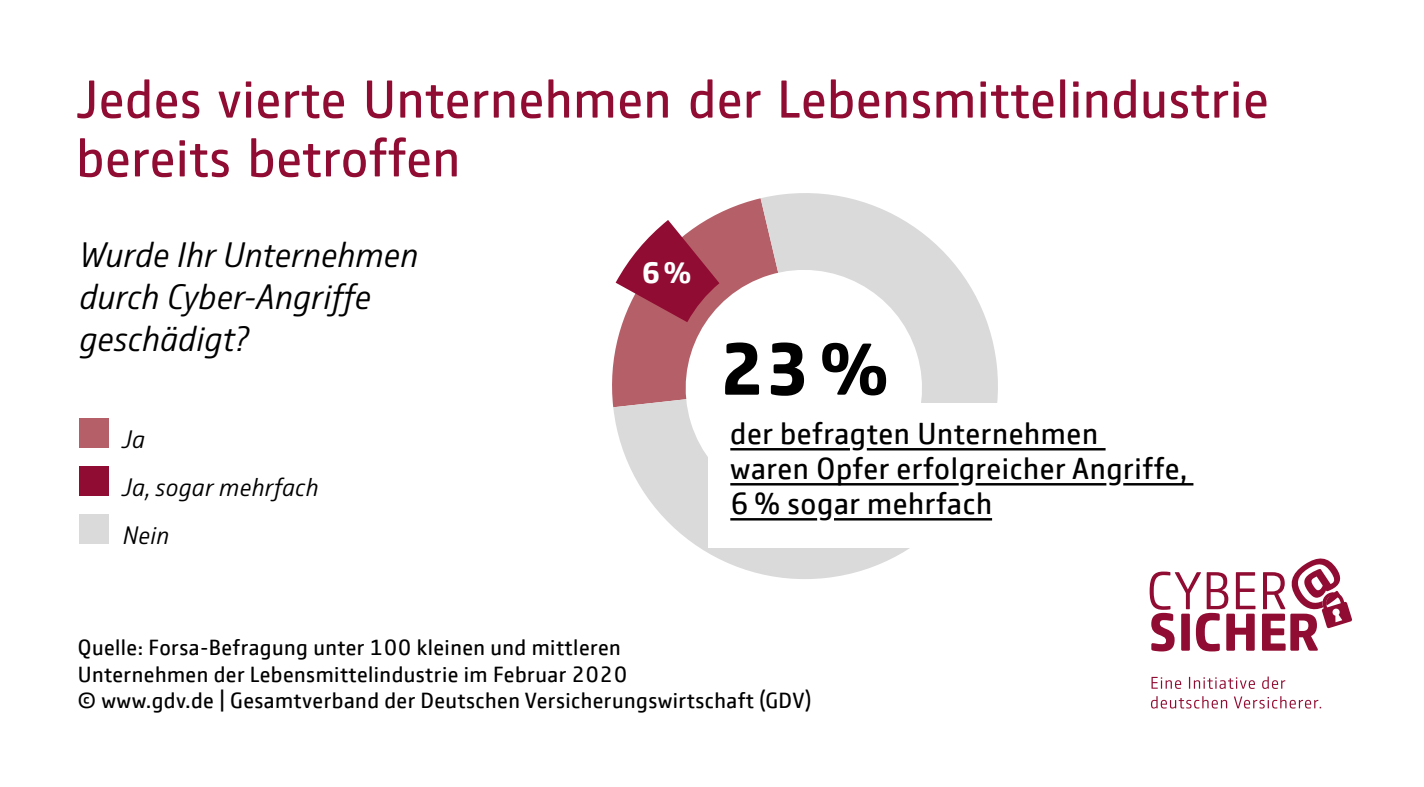
<style>
.page{position:relative;width:1424px;height:787px;background:#fff}
.page>*{position:absolute;margin:0;border:0;box-sizing:border-box;transform-origin:0 0}
.t1{font:700 76.3px "GD Vtype";color:#000}
.t2{font:55.3px/58.8px "GD Vtype";letter-spacing:.01em;color:#910c32}
.t3{font:italic 300 36.75px/42px "GD Vtype";color:#000}
.t4{font:31.5px/35px "GD Vtype";letter-spacing:.02em;color:#000}
.t5{font:700 30.45px "GD Vtype";color:#fff}
.t6{font:italic 300 26.25px/47.9px "GD Vtype";letter-spacing:.01em;color:#000}
.t7{font:22.75px/26.2px "GD Vtype";letter-spacing:.02em;color:#000}
</style>
<div class="page">
<svg style="left:613px;top:193px;width:385px;height:386px;fill:#dadada"></svg>
<svg style="left:612px;top:198px;width:193px;height:209px"></svg>
<div style="left:79px;top:418px;width:30px;height:30px;background:#b56069"></div>
<div style="left:79px;top:466px;width:30px;height:30px;background:#910c32"></div>
<div style="left:79px;top:514px;width:30px;height:30px;background:#dadada"></div>
<svg style="left:1151px;top:696px;width:170px;height:12px"></svg>
<svg style="left:1151px;top:676px;width:134px;height:13px"></svg>
<svg style="left:1149px;top:571px;width:106px;height:80px"></svg>
<svg style="left:1262px;top:558px;width:90px;height:92px"></svg>
<svg style="left:672px;top:256px;width:264px;height:264px"></svg>
<div style="left:708px;top:403px;width:493px;height:144px;background:#fff"></div>
<hr style="left:730px;top:448px;width:120px;height:2px;background:#000">
<hr style="left:867px;top:448px;width:238px;height:2px;background:#000">
<hr style="left:730px;top:483px;width:229px;height:2px;background:#000">
<hr style="left:975px;top:483px;width:131px;height:2px;background:#000">
<hr style="left:1123px;top:483px;width:70px;height:2px;background:#000">
<hr style="left:730px;top:518px;width:87px;height:2px;background:#000">
<hr style="left:834px;top:518px;width:158px;height:2px;background:#000">
<h2 class="t2" style="left:76px;top:67px;width:1194px">Jedes vierte Unternehmen der Lebensmittelindustrie bereits betroffen</h2>
<h3 class="t3" style="left:79px;top:232px;width:340px">Wurde Ihr Unternehmen durch Cyber-Angriffe geschädigt?</h3>
<p class="t6" style="left:122px;top:414px;width:198px">Ja<br>Ja, sogar mehrfach<br>Nein</p>
<h3 class="t5" style="left:642px;top:251px;width:51px">6 %</h3>
<h1 class="t1" style="left:719px;top:316px;width:171px">23 %</h1>
<h3 class="t4" style="left:730px;top:414px;width:458px">der befragten Unternehmen<br>waren Opfer erfolgreicher Angriffe,<br>6 % sogar mehrfach</h3>
<p class="t7" style="left:78px;top:633px;width:735px">Quelle: Forsa-Befragung unter 100 kleinen und mittleren<br>Unternehmen der Lebensmittelindustrie im Februar 2020<br>© www.gdv.de | Gesamtverband der Deutschen Versicherungswirtschaft (GDV)</p>
</div>
